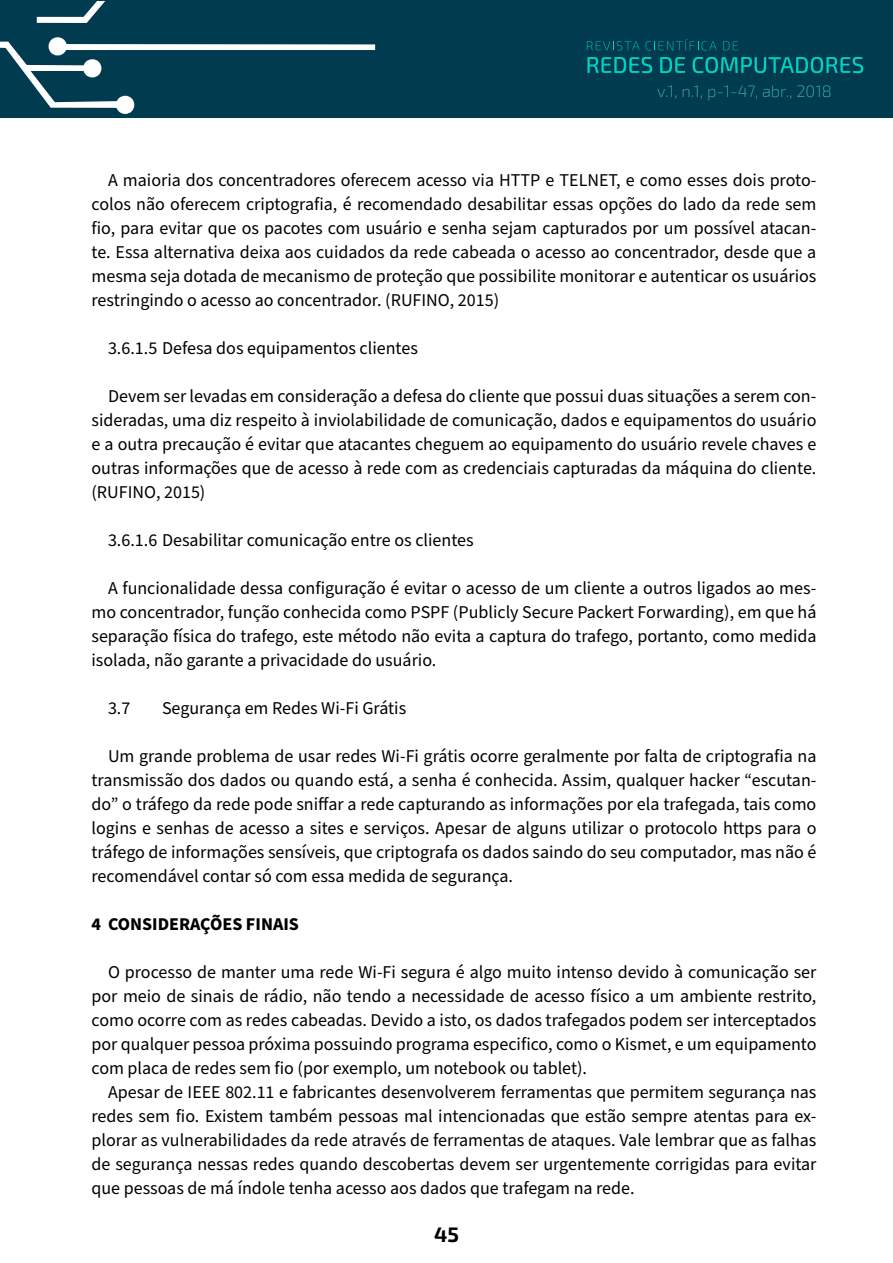
<style>
.page{position:relative;width:893px;height:1263px;background:#fff}
.page>*{position:absolute;margin:0;border:0;box-sizing:border-box;transform-origin:0 0}
.t1{font:700 21px "Exo 2";color:#000}
.t2{font:18px/24px "Source Sans Pro";color:#000;text-align:justify}
.t3{font:700 18px "Source Sans Pro";color:#000}
.t4{font:200 16.5px "Exo 2";color:#47bab6}
</style>
<div class="page">
<div style="left:0;top:0;width:893px;height:118px;background:#003b4f"></div>
<svg style="left:37px;top:1px;width:68px;height:22px"></svg>
<svg style="left:0;top:37px;width:375px;height:77px"></svg>
<svg style="left:587px;top:41px;width:53px;height:9px"></svg>
<svg style="left:646px;top:39px;width:71px;height:11px"></svg>
<svg style="left:723px;top:41px;width:15px;height:9px"></svg>
<svg style="left:587px;top:57px;width:65px;height:16px"></svg>
<svg style="left:660px;top:57px;width:25px;height:16px"></svg>
<svg style="left:693px;top:57px;width:170px;height:16px"></svg>
<p class="t4" style="left:657px;top:82px;width:176px">v.1, n.1, p-1-47, abr., 2018</p>
<p class="t2" style="left:91px;top:168px;width:726px;text-indent:17px">A maioria dos concentradores oferecem acesso via HTTP e TELNET, e como esses dois proto&shy;colos não oferecem criptografia, é recomendado desabilitar essas opções do lado da rede sem fio, para evitar que os pacotes com usuário e senha sejam capturados por um possível atacan&shy;te. Essa alternativa deixa aos cuidados da rede cabeada o acesso ao concentrador, desde que a mesma seja dotada de mecanismo de proteção que possibilite monitorar e autenticar os usuários restringindo o acesso ao concentrador. (RUFINO, 2015)</p>
<p class="t2" style="left:108px;top:336px;width:311px">3.6.1.5 Defesa dos equipamentos clientes</p>
<p class="t2" style="left:91px;top:384px;width:726px;text-indent:17px">Devem ser levadas em consideração a defesa do cliente que possui duas situações a serem con&shy;sideradas, uma diz respeito à inviolabilidade de comunicação, dados e equipamentos do usuário e a outra precaução é evitar que atacantes cheguem ao equipamento do usuário revele chaves e outras informações que de acesso à rede com as credenciais capturadas da máquina do cliente. (RUFINO, 2015)</p>
<p class="t2" style="left:108px;top:528px;width:367px">3.6.1.6 Desabilitar comunicação entre os clientes</p>
<p class="t2" style="left:91px;top:576px;width:726px;text-indent:17px">A funcionalidade dessa configuração é evitar o acesso de um cliente a outros ligados ao mes&shy;mo concentrador, função conhecida como PSPF (Publicly Secure Packert Forwarding), em que há separação física do trafego, este método não evita a captura do trafego, portanto, como medida isolada, não garante a privacidade do usuário.</p>
<p class="t2" style="left:108px;top:696px;width:24px">3.7</p>
<p class="t2" style="left:162px;top:696px;width:246px">Segurança em Redes Wi-Fi Grátis</p>
<p class="t2" style="left:91px;top:744px;width:726px;text-indent:17px">Um grande problema de usar redes Wi-Fi grátis ocorre geralmente por falta de criptografia na transmissão dos dados ou quando está, a senha é conhecida. Assim, qualquer hacker “escutan&shy;do” o tráfego da rede pode sniffar a rede capturando as informações por ela trafegada, tais como logins e senhas de acesso a sites e serviços. Apesar de alguns utilizar o protocolo https para o tráfego de informações sensíveis, que criptografa os dados saindo do seu computador, mas não é recomendável contar só com essa medida de segurança.</p>
<p class="t3" style="left:91px;top:911px;width:209px">4 CONSIDERAÇÕES FINAIS</p>
<p class="t2" style="left:91px;top:960px;width:726px;text-indent:17px">O processo de manter uma rede Wi-Fi segura é algo muito intenso devido à comunicação ser por meio de sinais de rádio, não tendo a necessidade de acesso físico a um ambiente restrito, como ocorre com as redes cabeadas. Devido a isto, os dados trafegados podem ser interceptados por qualquer pessoa próxima possuindo programa especifico, como o Kismet, e um equipamento com placa de redes sem fio (por exemplo, um notebook ou tablet).</p>
<p class="t2" style="left:91px;top:1080px;width:726px;text-indent:17px">Apesar de IEEE 802.11 e fabricantes desenvolverem ferramentas que permitem segurança nas redes sem fio. Existem também pessoas mal intencionadas que estão sempre atentas para ex&shy;plorar as vulnerabilidades da rede através de ferramentas de ataques. Vale lembrar que as falhas de segurança nessas redes quando descobertas devem ser urgentemente corrigidas para evitar que pessoas de má índole tenha acesso aos dados que trafegam na rede.</p>
<p class="t1" style="left:434px;top:1222px;width:26px">45</p>
</div>
